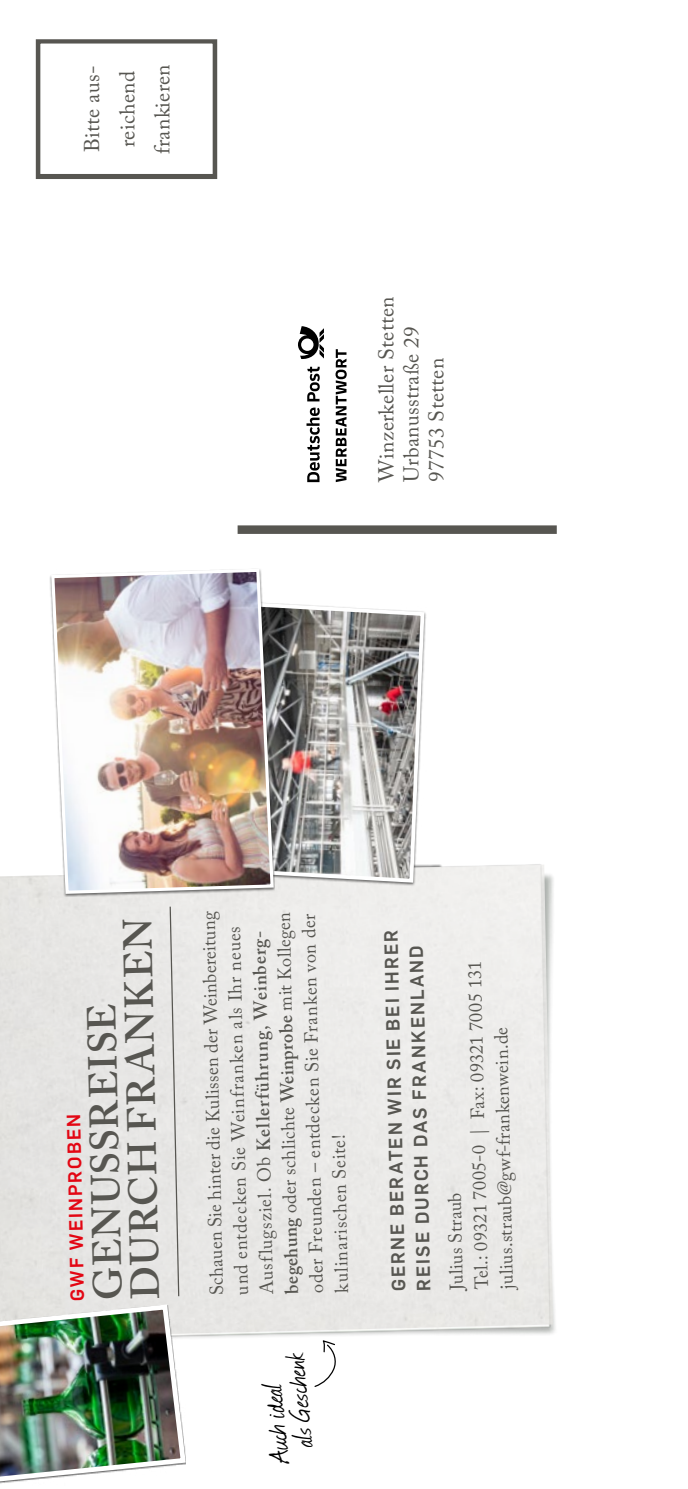
<style>
.page{position:relative;width:688px;height:1489px;background:#fff}
.page>*{position:absolute;margin:0;border:0;box-sizing:border-box;transform-origin:0 0}
.t1{font:600 40px/37.2px "Adobe Caslon Pro";color:#575651}
.t2{font:32.5px/25px "Journal";color:#000}
.t3{font:21.25px/35px "Adobe Caslon Pro";letter-spacing:.015em;color:#575651;text-align:center}
.t4{font:18.75px/25px "Adobe Caslon Pro";color:#575651}
.t5{font:500 18.75px/25px "Flama";color:#575651}
.t6{font:500 18.75px "Flama";color:#e30613}
.s1{font-weight:600}
</style>
<div class="page">
<div style="left:36px;top:39px;width:181px;height:140px;border:4px solid #575651"></div>
<div style="left:237px;top:525px;width:319px;height:9px;background:#575651"></div>
<div style="left:38px;top:41px;width:177px;height:135px;border:2px solid #575651"></div>
<div style="left:0;top:864px;width:552px;height:474px;background:#ebeae8"></div>
<svg style="left:314px;top:1340px;width:22px;height:47px"></svg>
<svg style="left:335px;top:349px;width:11px;height:133px"></svg>
<svg style="left:298px;top:326px;width:26px;height:156px"></svg>
<svg style="left:275px;top:603px;width:151px;height:281px"></svg>
<img style="left:0;top:905px;width:188px;height:579px">
<img style="left:49px;top:569px;width:226px;height:326px">
<p class="t3" style="left:74px;top:154px;width:91px;rotate:-90deg">Bitte aus&shy;reichend frankieren</p>
<p class="t3" style="left:373px;top:482px;width:187px;line-height:25px;text-align:left;rotate:-90deg">Winzerkeller Stetten<br>Urbanusstraße 29<br>97753 Stetten</p>
<h1 class="t1" style="left:89px;top:1299px;width:382px;rotate:-91deg">GENUSSREISE<br>DURCH FRANKEN</h1>
<p class="t6" style="left:64px;top:1300px;width:188px;rotate:-91deg">GWF WEINPROBEN</p>
<p class="t4" style="left:203px;top:1295px;width:386px;rotate:-91deg">Schauen Sie hinter die Kulissen der Weinbereitung und entdecken Sie Weinfranken als Ihr neues Ausflugsziel. Ob <span class="s1">Kellerführung</span>, <span class="s1">Weinberg&shy;begehung</span> oder schlichte <span class="s1">Weinprobe</span> mit Kollegen oder Freunden – entdecken Sie Franken von der kulinarischen Seite!</p>
<h2 class="t2" style="left:265px;top:1450px;width:97px;text-indent:-14px;rotate:-96deg">Auch ideal<br>als Geschenk</h2>
<p class="t5" style="left:384px;top:1291px;width:363px;rotate:-91deg">GERNE BERATEN WIR SIE BEI IHRER<br>REISE DURCH DAS FRANKENLAND</p>
<p class="t4" style="left:444px;top:1290px;width:330px;rotate:-91deg">Julius Straub<br>Tel.: 09321 7005-0 | Fax: 09321 7005 131 julius.straub@gwf-frankenwein.de</p>
</div>
